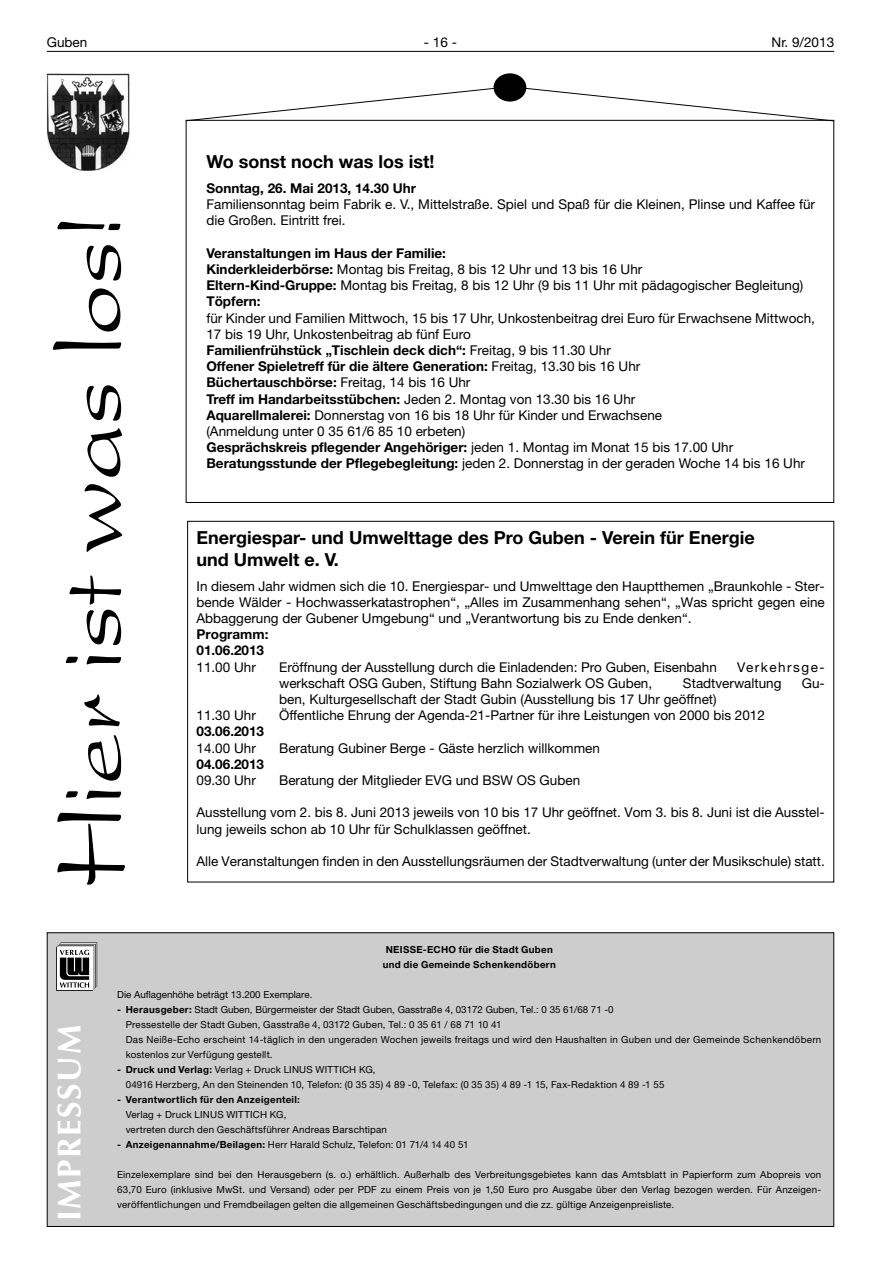
<style>
.page{position:relative;width:881px;height:1263px;background:#fff}
.page>*{position:absolute;margin:0;border:0;box-sizing:border-box;transform-origin:0 0}
.t1{font:102px "Present";letter-spacing:-.01em;color:#000}
.t2{font:700 33px "Optima LT";letter-spacing:.05em;color:#fff}
.t3{font:700 18px/21.6px "Helvetica Neue LT";color:#000}
.t4{font:13.5px/16.2px "Helvetica Neue LT";color:#000}
.t5{font:700 13.5px/16.2px "Helvetica Neue LT";color:#000}
.t6{font:13.5px "Helvetica Neue LT";letter-spacing:.115em;color:#000}
.t7{font:9.75px/15px "Helvetica Neue LT";letter-spacing:.02em;color:#000}
.t8{font:700 9.75px/15px "Helvetica Neue LT";letter-spacing:.03em;color:#000;text-align:center}
.t9{font:9.75px "Helvetica Neue LT";color:#000}
.s1{font-weight:700}
</style>
<div class="page">
<hr style="left:47px;top:51px;width:786px;height:1px;background:#000">
<div style="left:493px;top:73px;width:33px;height:29px;background:#000;border-radius:50%"></div>
<svg style="left:185px;top:86px;width:320px;height:36px"></svg>
<svg style="left:514px;top:86px;width:320px;height:36px"></svg>
<img style="left:47px;top:73px;width:83px;height:98px">
<div style="left:47px;top:932px;width:786px;height:295px;background:#cecdcd;border:1px solid #000"></div>
<svg style="left:56px;top:942px;width:41px;height:49px;background:#8b8b8b"></svg>
<p class="t4" style="left:47px;top:34px;width:42px">Guben</p>
<p class="t4" style="left:424px;top:34px;width:35px">- 16 -</p>
<p class="t4" style="left:771px;top:34px;width:64px">Nr. 9/2013</p>
<h1 class="t1" style="left:33px;top:884px;width:673px;rotate:-90deg">Hier ist was los!</h1>
<h3 class="t3" style="left:206px;top:151px;width:229px">Wo sonst noch was los ist!</h3>
<p class="t5" style="left:206px;top:180px;width:211px">Sonntag, 26. Mai 2013, 14.30 Uhr</p>
<p class="t4" style="left:206px;top:196px;width:610px">Familiensonntag beim Fabrik e. V., Mittelstraße. Spiel und Spaß für die Kleinen, Plinse und Kaffee für die Großen. Eintritt frei.</p>
<p class="t4" style="left:206px;top:245px;width:598px"><span class="s1">Veranstaltungen im Haus der Familie:<br>Kinderkleiderbörse:</span> Montag bis Freitag, 8 bis 12 Uhr und 13 bis 16 Uhr<br><span class="s1">Eltern-Kind-Gruppe:</span> Montag bis Freitag, 8 bis 12 Uhr (9 bis 11 Uhr mit pädagogischer Begleitung)<br><span class="s1">Töpfern:</span></p>
<p class="t4" style="left:206px;top:309px;width:610px">für Kinder und Familien Mittwoch, 15 bis 17 Uhr, Unkostenbeitrag drei Euro für Erwachsene Mittwoch, 17 bis 19 Uhr, Unkostenbeitrag ab fünf Euro<br><span class="s1">Familienfrühstück „Tischlein deck dich“:</span> Freitag, 9 bis 11.30 Uhr<br><span class="s1">Offener Spieletreff für die ältere Generation:</span> Freitag, 13.30 bis 16 Uhr<br><span class="s1">Büchertauschbörse:</span> Freitag, 14 bis 16 Uhr<br><span class="s1">Treff im Handarbeitsstübchen:</span> Jeden 2. Montag von 13.30 bis 16 Uhr<br><span class="s1">Aquarellmalerei:</span> Donnerstag von 16 bis 18 Uhr für Kinder und Erwachsene<br>(Anmeldung unter 0 35 61/6 85 10 erbeten)<br><span class="s1">Gesprächskreis pflegender Angehöriger:</span> jeden 1. Montag im Monat 15 bis 17.00 Uhr <span class="s1">Beratungsstunde der Pflegebegleitung:</span> jeden 2. Donnerstag in der geraden Woche 14 bis 16 Uhr</p>
<h3 class="t3" style="left:196px;top:527px;width:559px">Energiespar- und Umwelttage des Pro Guben - Verein für Energie und Umwelt e. V.</h3>
<p class="t4" style="left:196px;top:577px;width:629px;text-align:justify">In diesem Jahr widmen sich die 10. Energiespar- und Umwelttage den Hauptthemen „Braunkohle - Ster&shy;bende Wälder - Hochwasserkatastrophen“, „Alles im Zusammenhang sehen“, „Was spricht gegen eine Abbaggerung der Gubener Umgebung“ und „Verantwortung bis zu Ende denken“.</p>
<p class="t5" style="left:196px;top:626px;width:73px">Programm:<br>01.06.2013</p>
<p class="t4" style="left:196px;top:658px;width:61px">11.00 Uhr</p>
<p class="t4" style="left:279px;top:658px;width:439px">Eröffnung der Ausstellung durch die Einladenden: Pro Guben, Eisenbahn</p>
<p class="t6" style="left:736px;top:659px;width:89px">Verkehrsge-</p>
<p class="t4" style="left:279px;top:675px;width:374px">werkschaft OSG Guben, Stiftung Bahn Sozialwerk OS Guben,</p>
<p class="t4" style="left:682px;top:675px;width:100px">Stadtverwaltung</p>
<p class="t4" style="left:801px;top:675px;width:25px">Gu-</p>
<p class="t4" style="left:279px;top:691px;width:439px">ben, Kulturgesellschaft der Stadt Gubin (Ausstellung bis 17 Uhr geöffnet)</p>
<p class="t4" style="left:196px;top:707px;width:61px">11.30 Uhr</p>
<p class="t4" style="left:279px;top:707px;width:487px">Öffentliche Ehrung der Agenda-21-Partner für ihre Leistungen von 2000 bis 2012</p>
<p class="t5" style="left:196px;top:723px;width:69px">03.06.2013</p>
<p class="t4" style="left:196px;top:739px;width:61px">14.00 Uhr</p>
<p class="t4" style="left:279px;top:739px;width:322px">Beratung Gubiner Berge - Gäste herzlich willkommen</p>
<p class="t5" style="left:196px;top:755px;width:69px">04.06.2013</p>
<p class="t4" style="left:196px;top:772px;width:61px">09.30 Uhr</p>
<p class="t4" style="left:279px;top:772px;width:302px">Beratung der Mitglieder EVG und BSW OS Guben</p>
<p class="t4" style="left:196px;top:804px;width:629px">Ausstellung vom 2. bis 8. Juni 2013 jeweils von 10 bis 17 Uhr geöffnet. Vom 3. bis 8. Juni ist die Ausstel&shy;lung jeweils schon ab 10 Uhr für Schulklassen geöffnet.</p>
<p class="t4" style="left:196px;top:853px;width:629px">Alle Veranstaltungen finden in den Ausstellungsräumen der Stadtverwaltung (unter der Musikschule) statt.</p>
<p class="t8" style="left:382px;top:942px;width:174px">NEISSE-ECHO für die Stadt Guben und die Gemeinde Schenkendöbern</p>
<h2 class="t2" style="left:50px;top:1221px;width:198px;rotate:-90deg">IMPRESSUM</h2>
<p class="t9" style="left:117px;top:989px;width:197px">Die Auflagenhöhe beträgt 13.200 Exemplare.</p>
<p class="t7" style="left:126px;top:1002px;width:697px;text-indent:-9px"><span class="s1">- Herausgeber:</span> Stadt Guben, Bürgermeister der Stadt Guben, Gasstraße 4, 03172 Guben, Tel.: 0 35 61/68 71 -0<br>Pressestelle der Stadt Guben, Gasstraße 4, 03172 Guben, Tel.: 0 35 61 / 68 71 10 41<br>Das Neiße-Echo erscheint 14-täglich in den ungeraden Wochen jeweils freitags und wird den Haushalten in Guben und der Gemeinde Schenkendöbern kostenlos zur Verfügung gestellt.</p>
<p class="t7" style="left:126px;top:1062px;width:540px;text-indent:-9px"><span class="s1">- Druck und Verlag:</span> Verlag + Druck LINUS WITTICH KG,<br>04916 Herzberg, An den Steinenden 10, Telefon: (0 35 35) 4 89 -0, Telefax: (0 35 35) 4 89 -1 15, Fax-Redaktion 4 89 -1 55</p>
<p class="t8" style="left:117px;top:1092px;width:184px">- Verantwortlich für den Anzeigenteil:</p>
<p class="t7" style="left:126px;top:1107px;width:263px">Verlag + Druck LINUS WITTICH KG,<br>vertreten durch den Geschäftsführer Andreas Barschtipan</p>
<p class="t7" style="left:117px;top:1137px;width:353px"><span class="s1">- Anzeigenannahme/Beilagen:</span> Herr Harald Schulz, Telefon: 01 71/4 14 40 51</p>
<p class="t7" style="left:117px;top:1167px;width:705px;text-align:justify">Einzelexemplare sind bei den Herausgebern (s. o.) erhältlich. Außerhalb des Verbreitungsgebietes kann das Amtsblatt in Papierform zum Abopreis von 63,70 Euro (inklusive MwSt. und Versand) oder per PDF zu einem Preis von je 1,50 Euro pro Ausgabe über den Verlag bezogen werden. Für Anzeigen&shy;veröffentlichungen und Fremdbeilagen gelten die allgemeinen Geschäftsbedingungen und die zz. gültige Anzeigenpreisliste.</p>
</div>
